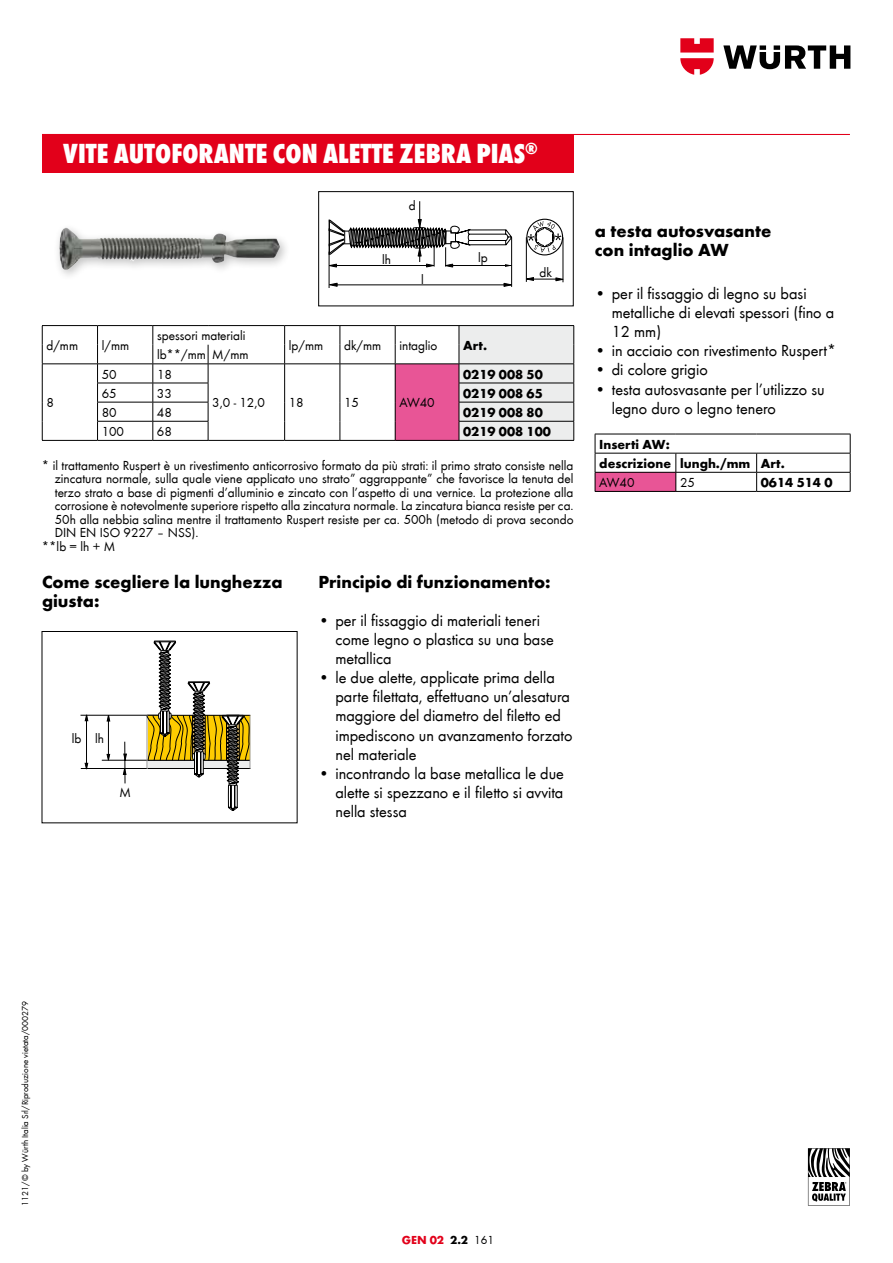
<style>
.page{position:relative;width:893px;height:1263px;background:#fff}
.page>*{position:absolute;margin:0;border:0;box-sizing:border-box;transform-origin:0 0}
.t1{font:800 condensed 28.5px "Wuerth";color:#fff}
.t2{font:700 18px/19.2px "Wuerth";color:#000}
.t3{font:16.5px/19.2px "Wuerth";color:#000}
.t4{font:13.5px "Wuerth";color:#000}
.t5{font:700 13.5px/19.2px "Wuerth";color:#000}
.t6{font:700 12px "Wuerth";color:#e2001a}
.t7{font:9px "Wuerth";color:#000}
.s1{color:#000}
.s2{font-weight:400;color:#000}
</style>
<div class="page">
<svg style="left:723px;top:45px;width:127px;height:24px"></svg>
<svg style="left:680px;top:38px;width:34px;height:37px"></svg>
<img style="left:59px;top:230px;width:221px;height:40px">
<svg style="left:329px;top:201px;width:234px;height:87px"></svg>
<hr style="left:446px;top:265px;width:66px;height:1px;background:#000">
<div style="left:318px;top:191px;width:255px;height:115px;border:1px solid #000"></div>
<div style="left:595px;top:472px;width:81px;height:19px;background:#e85596"></div>
<hr style="left:595px;top:434px;width:81px;height:1px;background:#000">
<hr style="left:676px;top:434px;width:81px;height:1px;background:#000">
<hr style="left:757px;top:434px;width:93px;height:1px;background:#000">
<hr style="left:595px;top:453px;width:81px;height:1px;background:#000">
<hr style="left:676px;top:453px;width:81px;height:1px;background:#000">
<hr style="left:757px;top:453px;width:93px;height:1px;background:#000">
<hr style="left:595px;top:472px;width:81px;height:1px;background:#000">
<svg style="left:595px;top:434px;width:1px;height:57px"></svg>
<hr style="left:676px;top:472px;width:81px;height:1px;background:#000">
<svg style="left:676px;top:453px;width:1px;height:38px"></svg>
<hr style="left:757px;top:472px;width:93px;height:1px;background:#000">
<svg style="left:756px;top:453px;width:1px;height:38px"></svg>
<svg style="left:850px;top:434px;width:1px;height:57px"></svg>
<hr style="left:595px;top:491px;width:81px;height:1px;background:#000">
<hr style="left:676px;top:491px;width:81px;height:1px;background:#000">
<hr style="left:757px;top:491px;width:93px;height:1px;background:#000">
<hr style="left:108px;top:716px;width:1px;height:44px;background:#000">
<hr style="left:81px;top:715px;width:82px;height:1px;background:#000">
<hr style="left:102px;top:760px;width:82px;height:1px;background:#000">
<hr style="left:81px;top:768px;width:67px;height:1px;background:#000">
<hr style="left:125px;top:742px;width:1px;height:41px;background:#000">
<svg style="left:107px;top:714px;width:3px;height:7px"></svg>
<svg style="left:123px;top:754px;width:4px;height:7px"></svg>
<svg style="left:123px;top:767px;width:3px;height:8px"></svg>
<svg style="left:107px;top:754px;width:3px;height:7px"></svg>
<svg style="left:147px;top:641px;width:104px;height:170px"></svg>
<hr style="left:223px;top:715px;width:20px;height:2px;background:#000">
<hr style="left:86px;top:715px;width:1px;height:50px;background:#000">
<svg style="left:85px;top:714px;width:3px;height:7px"></svg>
<svg style="left:85px;top:763px;width:3px;height:5px"></svg>
<div style="left:42px;top:134px;width:531px;height:39px;background:#e2001a"></div>
<hr style="left:42px;top:134px;width:808px;height:1px;background:#e2001a">
<div style="left:395px;top:364px;width:64px;height:76px;background:#e85596"></div>
<hr style="left:42px;top:325px;width:56px;height:1px;background:#000">
<hr style="left:98px;top:325px;width:55px;height:1px;background:#000">
<hr style="left:153px;top:325px;width:55px;height:1px;background:#000">
<hr style="left:208px;top:325px;width:77px;height:1px;background:#000">
<hr style="left:285px;top:325px;width:55px;height:1px;background:#000">
<hr style="left:340px;top:325px;width:55px;height:1px;background:#000">
<hr style="left:395px;top:325px;width:64px;height:1px;background:#000">
<hr style="left:459px;top:325px;width:115px;height:1px;background:#000">
<hr style="left:42px;top:364px;width:56px;height:1px;background:#000">
<hr style="left:98px;top:364px;width:55px;height:1px;background:#000">
<hr style="left:153px;top:364px;width:55px;height:1px;background:#000">
<hr style="left:208px;top:364px;width:77px;height:1px;background:#000">
<hr style="left:285px;top:364px;width:55px;height:1px;background:#000">
<hr style="left:340px;top:364px;width:55px;height:1px;background:#000">
<hr style="left:395px;top:364px;width:64px;height:1px;background:#000">
<hr style="left:97px;top:383px;width:56px;height:1px;background:#000">
<hr style="left:153px;top:383px;width:55px;height:1px;background:#000">
<hr style="left:97px;top:402px;width:56px;height:1px;background:#000">
<hr style="left:153px;top:402px;width:55px;height:1px;background:#000">
<svg style="left:42px;top:326px;width:1px;height:114px"></svg>
<hr style="left:97px;top:421px;width:56px;height:1px;background:#000">
<svg style="left:97px;top:326px;width:1px;height:114px"></svg>
<hr style="left:153px;top:421px;width:55px;height:1px;background:#000">
<svg style="left:153px;top:326px;width:1px;height:114px"></svg>
<svg style="left:208px;top:345px;width:1px;height:95px"></svg>
<svg style="left:284px;top:326px;width:1px;height:114px"></svg>
<svg style="left:340px;top:326px;width:1px;height:114px"></svg>
<svg style="left:395px;top:326px;width:1px;height:114px"></svg>
<svg style="left:459px;top:326px;width:115px;height:114px;background:#e0e1e1"></svg>
<hr style="left:42px;top:440px;width:56px;height:1px;background:#000">
<hr style="left:98px;top:440px;width:55px;height:1px;background:#000">
<hr style="left:153px;top:440px;width:55px;height:1px;background:#000">
<hr style="left:208px;top:440px;width:77px;height:1px;background:#000">
<hr style="left:285px;top:440px;width:55px;height:1px;background:#000">
<hr style="left:340px;top:440px;width:55px;height:1px;background:#000">
<hr style="left:395px;top:440px;width:64px;height:1px;background:#000">
<hr style="left:459px;top:440px;width:115px;height:1px;background:#000">
<svg style="left:808px;top:1148px;width:42px;height:57px"></svg>
<h1 class="t1" style="left:63px;top:134px;width:476px">VITE AUTOFORANTE CON ALETTE ZEBRA PIAS<sup>®</sup></h1>
<p class="t4" style="left:47px;top:336px;width:33px">d/mm</p>
<p class="t4" style="left:102px;top:336px;width:29px">l/mm</p>
<p class="t4" style="left:157px;top:327px;width:90px">spessori materiali</p>
<p class="t4" style="left:157px;top:346px;width:93px">lb**/mm M/mm</p>
<p class="t4" style="left:102px;top:365px;width:16px">50</p>
<p class="t4" style="left:157px;top:365px;width:16px">18</p>
<p class="t4" style="left:409px;top:197px;width:8px">d</p>
<p class="t4" style="left:382px;top:250px;width:10px">lh</p>
<p class="t4" style="left:478px;top:248px;width:11px">lp</p>
<p class="t4" style="left:421px;top:271px;width:4px">l</p>
<p class="t4" style="left:289px;top:336px;width:36px">lp/mm</p>
<p class="t4" style="left:344px;top:336px;width:39px">dk/mm</p>
<p class="t4" style="left:399px;top:336px;width:39px">intaglio</p>
<p class="t5" style="left:463px;top:335px;width:25px">Art.</p>
<p class="t4" style="left:539px;top:263px;width:14px">dk</p>
<p class="t5" style="left:463px;top:363px;width:81px">0219 008 50</p>
<p class="t4" style="left:46px;top:394px;width:9px">8</p>
<p class="t4" style="left:102px;top:384px;width:16px">65</p>
<p class="t4" style="left:157px;top:384px;width:16px">33</p>
<p class="t5" style="left:463px;top:383px;width:81px">0219 008 65</p>
<p class="t4" style="left:102px;top:403px;width:16px">80</p>
<p class="t4" style="left:157px;top:403px;width:16px">48</p>
<p class="t5" style="left:463px;top:402px;width:81px">0219 008 80</p>
<p class="t4" style="left:102px;top:422px;width:24px">100</p>
<p class="t4" style="left:157px;top:422px;width:16px">68</p>
<p class="t5" style="left:463px;top:421px;width:89px">0219 008 100</p>
<p class="t4" style="left:212px;top:394px;width:54px">3,0 - 12,0</p>
<p class="t4" style="left:289px;top:394px;width:16px">18</p>
<p class="t4" style="left:344px;top:394px;width:16px">15</p>
<p class="t4" style="left:399px;top:394px;width:37px">AW40</p>
<p class="t4" style="left:42px;top:456px;width:533px">* il trattamento Ruspert è un rivestimento anticorrosivo formato da più strati: il primo strato consiste nella</p>
<p class="t4" style="left:55px;top:469px;width:520px">zincatura normale, sulla quale viene applicato uno strato” aggrappante” che favorisce la tenuta del</p>
<p class="t4" style="left:55px;top:483px;width:520px">terzo strato a base di pigmenti d’alluminio e zincato con l’aspetto di una vernice. La protezione alla</p>
<p class="t4" style="left:55px;top:496px;width:520px">corrosione è notevolmente superiore rispetto alla zincatura normale. La zincatura bianca resiste per ca.</p>
<p class="t4" style="left:55px;top:510px;width:520px">50h alla nebbia salina mentre il trattamento Ruspert resiste per ca. 500h (metodo di prova secondo</p>
<p class="t4" style="left:55px;top:523px;width:145px">DIN EN ISO 9227 – NSS).</p>
<p class="t4" style="left:42px;top:537px;width:75px">**lb = lh + M</p>
<h2 class="t2" style="left:42px;top:571px;width:242px">Come scegliere la lunghezza</h2>
<h2 class="t2" style="left:318px;top:571px;width:234px">Principio di funzionamento:</h2>
<h2 class="t2" style="left:42px;top:590px;width:59px">giusta:</h2>
<p class="t3" style="left:335px;top:610px;width:220px;text-indent:-17px">• per il fissaggio di materiali teneri come legno o plastica su una base metallica</p>
<p class="t3" style="left:335px;top:667px;width:239px;text-indent:-17px">• le due alette, applicate prima della parte filettata, effettuano un’alesatura maggiore del diametro del filetto ed impediscono un avanzamento forzato nel materiale</p>
<p class="t3" style="left:335px;top:763px;width:230px;text-align:justify;text-indent:-17px">• incontrando la base metallica le due alette si spezzano e il filetto si avvita nella stessa</p>
<p class="t4" style="left:72px;top:729px;width:34px">lb lh</p>
<p class="t4" style="left:120px;top:783px;width:13px">M</p>
<h2 class="t2" style="left:595px;top:220px;width:178px">a testa autosvasante con intaglio AW</h2>
<p class="t3" style="left:612px;top:283px;width:224px;text-indent:-17px">• per il fissaggio di legno su basi metalliche di elevati spessori (fino a<br>12 mm)</p>
<p class="t3" style="left:595px;top:340px;width:243px">• in acciaio con rivestimento Ruspert*</p>
<p class="t3" style="left:595px;top:359px;width:114px">• di colore grigio</p>
<p class="t3" style="left:612px;top:379px;width:214px;text-indent:-17px">• testa autosvasante per l’utilizzo su legno duro o legno tenero</p>
<p class="t5" style="left:599px;top:434px;width:187px">Inserti AW:<br>descrizione lungh./mm Art.</p>
<p class="t4" style="left:599px;top:473px;width:37px">AW40</p>
<p class="t4" style="left:680px;top:473px;width:16px">25</p>
<p class="t5" style="left:761px;top:472px;width:73px">0614 514 0</p>
<p class="t7" style="left:19px;top:1205px;width:206px;rotate:-90deg">1121/© by Würth Italia Srl/Riproduzione vietata/000279</p>
<p class="t6" style="left:402px;top:1231px;width:94px">GEN 02 <span class="s1">2.2</span> <span class="s2">161</span></p>
</div>
